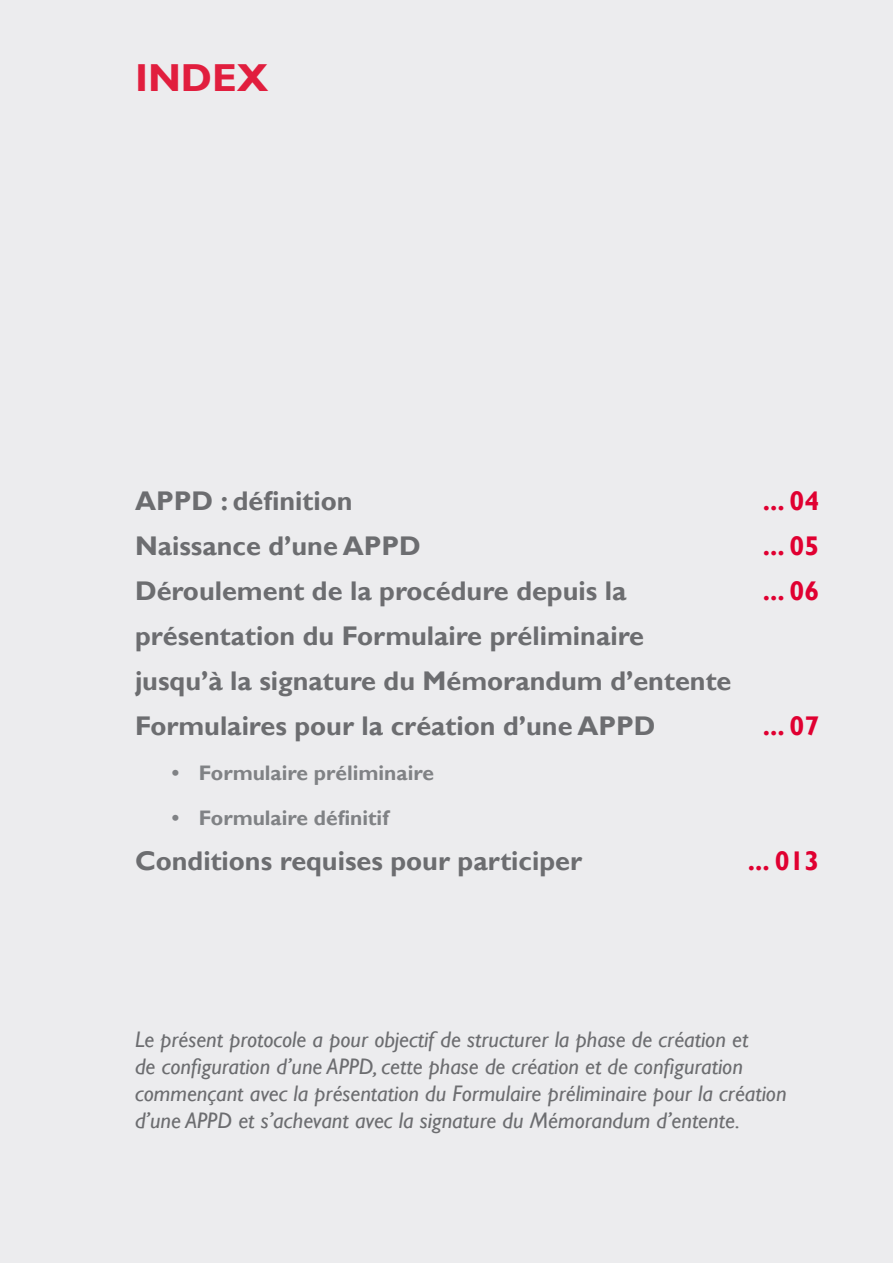
<style>
.page{position:relative;width:893px;height:1263px;background:#ececee}
.page>*{position:absolute;margin:0;border:0;box-sizing:border-box;transform-origin:0 0}
.t1{font:700 39px "Gill Sans";color:#e11e3e}
.t2{font:700 27px/45px "Gill Sans";color:#6c6d70}
.t3{font:700 27px/45px "Gill Sans";color:#e00031;text-align:justify}
.t4{font:italic 22.5px/27px "Gill Sans";color:#6c6d70}
.t5{font:700 21px "Gill Sans";color:#808285}
</style>
<div class="page">
<h1 class="t1" style="left:135px;top:54px;width:135px">INDEX</h1>
<p class="t2" style="left:135px;top:479px;width:598px">APPD : définition<br>Naissance d’une APPD<br>Déroulement de la procédure depuis la présentation du Formulaire préliminaire jusqu’à la signature du Mémorandum d’entente Formulaires pour la création d’une APPD</p>
<p class="t5" style="left:172px;top:760px;width:264px">• Formulaire préliminaire</p>
<p class="t5" style="left:172px;top:805px;width:218px">• Formulaire définitif</p>
<p class="t2" style="left:135px;top:839px;width:449px">Conditions requises pour participer</p>
<p class="t3" style="left:763px;top:479px;width:58px">... 04 ... 05 ... 06</p>
<p class="t3" style="left:763px;top:704px;width:58px">... 07</p>
<p class="t3" style="left:748px;top:839px;width:73px">... 013</p>
<p class="t4" style="left:135px;top:1026px;width:653px">Le présent protocole a pour objectif de structurer la phase de création et<br>de configuration d’une APPD, cette phase de création et de configuration commençant avec la présentation du Formulaire préliminaire pour la création d’une APPD et s’achevant avec la signature du Mémorandum d’entente.</p>
</div>
